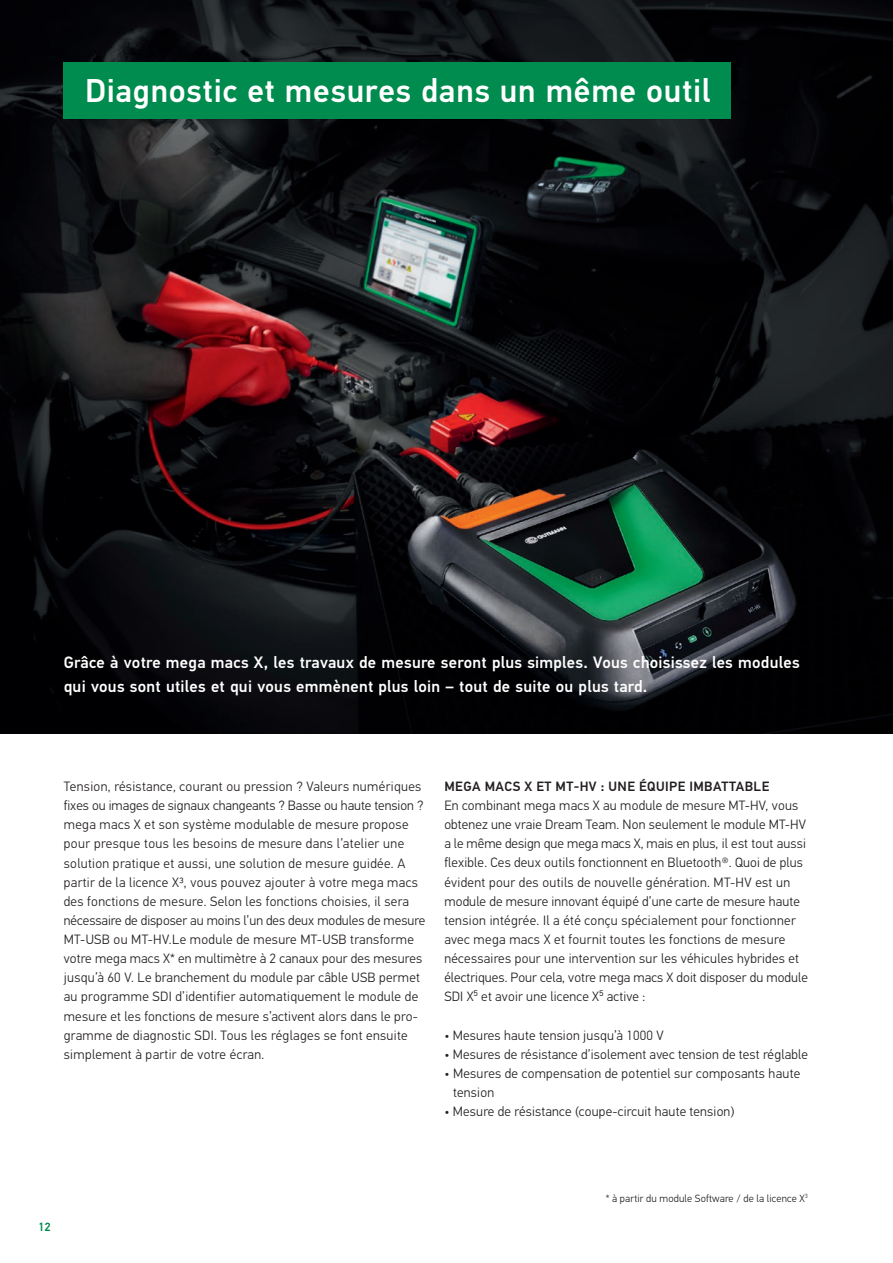
<style>
.page{position:relative;width:893px;height:1263px;background:#fff}
.page>*{position:absolute;margin:0;border:0;box-sizing:border-box;transform-origin:0 0}
.t1{font:500 33px "Hella DIN Universal";letter-spacing:.02em;color:#fff}
.t2{font:500 16.5px/24px "Hella DIN Universal";letter-spacing:.015em;color:#fff}
.t3{font:300 13.5px/19.2px "Hella DIN Universal";letter-spacing:.02em;color:#231f20}
.t4{font:500 13.5px "Hella DIN Universal";letter-spacing:.035em;color:#231f20}
.t5{font:500 12px "Hella DIN Universal";color:#008c4e}
.t6{font:300 10.5px "Hella DIN Universal";letter-spacing:.015em;color:#231f20}
</style>
<div class="page">
<img style="left:0;top:0;width:893px;height:733px">
<div style="left:64px;top:62px;width:667px;height:57px;background:#008c4e"></div>
<h1 class="t1" style="left:85px;top:70px;width:627px">Diagnostic et mesures dans un même outil</h1>
<p class="t2" style="left:64px;top:651px;width:737px">Grâce à votre mega macs X, les travaux de mesure seront plus simples. Vous choisissez les modules qui vous sont utiles et qui vous emmènent plus loin – tout de suite ou plus tard.</p>
<p class="t3" style="left:64px;top:778px;width:363px">Tension, résistance, courant ou pression ? Valeurs numériques fixes ou images de signaux changeants ? Basse ou haute tension ? mega macs X et son système modulable de mesure propose pour presque tous les besoins de mesure dans l’atelier une solution pratique et aussi, une solution de mesure guidée. A partir de la licence X3, vous pouvez ajouter à votre mega macs des fonctions de mesure. Selon les fonctions choisies, il sera nécessaire de disposer au moins l’un des deux modules de mesure MT-USB ou MT-HV.Le module de mesure MT-USB transforme votre mega macs X* en multimètre à 2 canaux pour des mesures jusqu’à 60 V. Le branchement du module par câble USB permet au programme SDI d’identifier automatiquement le module de mesure et les fonctions de mesure s’activent alors dans le pro&shy;gramme de diagnostic SDI. Tous les réglages se font ensuite simplement à partir de votre écran.</p>
<p class="t4" style="left:444px;top:778px;width:326px">MEGA MACS X ET MT-HV : UNE ÉQUIPE IMBATTABLE</p>
<p class="t3" style="left:444px;top:797px;width:365px">En combinant mega macs X au module de mesure MT-HV, vous obtenez une vraie Dream Team. Non seulement le module MT-HV a le même design que mega macs X, mais en plus, il est tout aussi flexible. Ces deux outils fonctionnent en Bluetooth®. Quoi de plus évident pour des outils de nouvelle génération. MT-HV est un module de mesure innovant équipé d’une carte de mesure haute tension intégrée. Il a été conçu spécialement pour fonctionner avec mega macs X et fournit toutes les fonctions de mesure nécessaires pour une intervention sur les véhicules hybrides et électriques. Pour cela, votre mega macs X doit disposer du module SDI X⁵ et avoir une licence X⁵ active :</p>
<p class="t3" style="left:444px;top:1026px;width:221px">• Mesures haute tension jusqu’à 1000 V</p>
<p class="t3" style="left:444px;top:1045px;width:365px">• Mesures de résistance d’isolement avec tension de test réglable</p>
<p class="t3" style="left:453px;top:1064px;width:349px;text-indent:-9px">• Mesures de compensation de potentiel sur composants haute tension</p>
<p class="t3" style="left:444px;top:1103px;width:291px">• Mesure de résistance (coupe-circuit haute tension)</p>
<p class="t5" style="left:38px;top:1219px;width:14px">12</p>
<p class="t6" style="left:606px;top:1192px;width:204px">* à partir du module Software / de la licence X<sup>3</sup></p>
</div>
